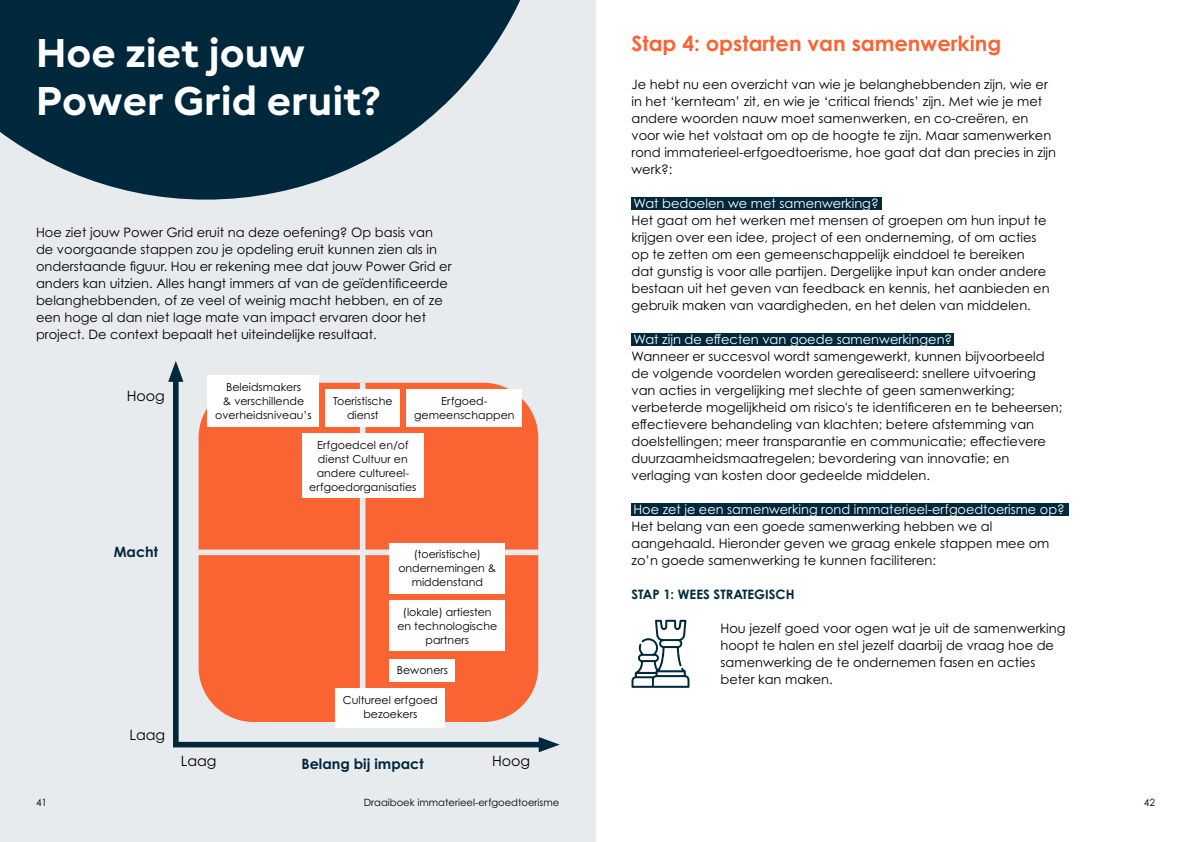
<style>
.page{position:relative;width:1191px;height:842px;background:#fff}
.page>*{position:absolute;margin:0;border:0;box-sizing:border-box;transform-origin:0 0}
.t1{font:700 40px/48px "TM Candor";color:#fff}
.t2{font:700 21px "Century Gothic Pro";color:#fa6432}
.t3{font:700 14.3px "Century Gothic Pro";color:#00283c}
.t4{font:14.3px "Century Gothic Pro";color:#000}
.t5{font:13px/17px "Century Gothic Pro";color:#000}
.t6{font:13px "Century Gothic Pro";color:#fff}
.t7{font:700 13px "Century Gothic Pro";color:#00283c}
.t8{font:11px/14px "Century Gothic Pro";color:#000;text-align:center}
.t9{font:10px "Century Gothic Pro";color:#000}
</style>
<div class="page">
<div style="left:0;top:0;width:595px;height:842px;background:#e8ebee"></div>
<div style="left:198px;top:383px;width:340px;height:339px;background:#fa6432;border-radius:55px"></div>
<div style="left:360px;top:382px;width:5px;height:340px;background:#e8ebee"></div>
<div style="left:173px;top:373px;width:6px;height:372px;background:#00283c"></div>
<svg style="left:168px;top:361px;width:15px;height:21px"></svg>
<div style="left:193px;top:550px;width:353px;height:5px;background:#e8ebee"></div>
<div style="left:173px;top:742px;width:374px;height:5px;background:#00283c"></div>
<svg style="left:539px;top:737px;width:21px;height:15px"></svg>
<svg style="left:0;top:0;width:521px;height:200px;fill:#00283c"></svg>
<div style="left:208px;top:376px;width:111px;height:51px;background:#fff"></div>
<div style="left:325px;top:390px;width:75px;height:37px;background:#fff"></div>
<div style="left:302px;top:434px;width:122px;height:64px;background:#fff"></div>
<div style="left:406px;top:390px;width:116px;height:37px;background:#fff"></div>
<div style="left:335px;top:688px;width:110px;height:39px;background:#fff"></div>
<div style="left:389px;top:543px;width:116px;height:50px;background:#fff"></div>
<div style="left:389px;top:600px;width:116px;height:51px;background:#fff"></div>
<div style="left:389px;top:659px;width:66px;height:22px;background:#fff"></div>
<div style="left:631px;top:198px;width:251px;height:12px;background:#00283c"></div>
<div style="left:631px;top:334px;width:323px;height:12px;background:#00283c"></div>
<div style="left:631px;top:503px;width:438px;height:13px;background:#00283c"></div>
<svg style="left:631px;top:620px;width:58px;height:68px"></svg>
<h1 class="t1" style="left:36px;top:29px;width:346px">Hoe ziet jouw<br>Power Grid eruit?</h1>
<p class="t5" style="left:36px;top:224px;width:417px">Hoe ziet jouw Power Grid eruit na deze oefening? Op basis van de voorgaande stappen zou je opdeling eruit kunnen zien als in onderstaande figuur. Hou er rekening mee dat jouw Power Grid er anders kan uitzien. Alles hangt immers af van de geïdentificeerde belanghebbenden, of ze veel of weinig macht hebben, en of ze een hoge al dan niet lage mate van impact ervaren door het project. De context bepaalt het uiteindelijke resultaat.</p>
<p class="t4" style="left:127px;top:387px;width:40px">Hoog</p>
<p class="t8" style="left:215px;top:380px;width:98px">Beleidsmakers<br>&amp; verschillende overheidsniveau’s</p>
<p class="t8" style="left:333px;top:394px;width:61px">Toeristische dienst</p>
<p class="t8" style="left:309px;top:438px;width:109px">Erfgoedcel en/of dienst Cultuur en andere cultureel&shy;erfgoedorganisaties</p>
<p class="t8" style="left:414px;top:394px;width:102px">Erfgoed&shy;gemeenschappen</p>
<p class="t3" style="left:114px;top:543px;width:46px">Macht</p>
<p class="t4" style="left:129px;top:726px;width:37px">Laag</p>
<p class="t4" style="left:181px;top:752px;width:37px">Laag</p>
<p class="t8" style="left:398px;top:547px;width:99px">(toeristische) ondernemingen &amp; middenstand</p>
<p class="t8" style="left:397px;top:605px;width:101px">(lokale) artiesten en technologische partners</p>
<p class="t8" style="left:397px;top:663px;width:53px">Bewoners</p>
<p class="t8" style="left:343px;top:693px;width:96px">Cultureel erfgoed bezoekers</p>
<p class="t3" style="left:301px;top:755px;width:124px">Belang bij impact</p>
<p class="t4" style="left:492px;top:752px;width:40px">Hoog</p>
<h2 class="t2" style="left:631px;top:31px;width:371px">Stap 4: opstarten van samenwerking</h2>
<p class="t5" style="left:631px;top:76px;width:426px">Je hebt nu een overzicht van wie je belanghebbenden zijn, wie er in het ‘kernteam’ zit, en wie je ‘critical friends’ zijn. Met wie je met andere woorden nauw moet samenwerken, en co-creëren, en voor wie het volstaat om op de hoogte te zijn. Maar samenwerken rond immaterieel-erfgoedtoerisme, hoe gaat dat dan precies in zijn werk?:</p>
<p class="t6" style="left:633px;top:196px;width:247px">Wat bedoelen we met samenwerking?</p>
<p class="t5" style="left:631px;top:212px;width:420px">Het gaat om het werken met mensen of groepen om hun input te krijgen over een idee, project of een onderneming, of om acties op te zetten om een gemeenschappelijk einddoel te bereiken dat gunstig is voor alle partijen. Dergelijke input kan onder andere bestaan uit het geven van feedback en kennis, het aanbieden en gebruik maken van vaardigheden, en het delen van middelen.</p>
<p class="t6" style="left:633px;top:332px;width:320px">Wat zijn de effecten van goede samenwerkingen?</p>
<p class="t5" style="left:631px;top:348px;width:432px">Wanneer er succesvol wordt samengewerkt, kunnen bijvoorbeeld de volgende voordelen worden gerealiseerd: snellere uitvoering van acties in vergelijking met slechte of geen samenwerking; verbeterde mogelijkheid om risico's te identificeren en te beheersen; effectievere behandeling van klachten; betere afstemming van doelstellingen; meer transparantie en communicatie; effectievere duurzaamheidsmaatregelen; bevordering van innovatie; en verlaging van kosten door gedeelde middelen.</p>
<p class="t6" style="left:633px;top:502px;width:433px">Hoe zet je een samenwerking rond immaterieel-erfgoedtoerisme op?</p>
<p class="t5" style="left:631px;top:518px;width:419px">Het belang van een goede samenwerking hebben we al aangehaald. Hieronder geven we graag enkele stappen mee om zo’n goede samenwerking te kunnen faciliteren:</p>
<p class="t7" style="left:631px;top:587px;width:164px">STAP 1: WEES STRATEGISCH</p>
<p class="t5" style="left:720px;top:620px;width:346px">Hou jezelf goed voor ogen wat je uit de samenwerking hoopt te halen en stel jezelf daarbij de vraag hoe de samenwerking de te ondernemen fasen en acties beter kan maken.</p>
<p class="t9" style="left:36px;top:796px;width:13px">41</p>
<p class="t9" style="left:364px;top:796px;width:197px">Draaiboek immaterieel-erfgoedtoerisme</p>
<p class="t9" style="left:1143px;top:796px;width:13px">42</p>
</div>
